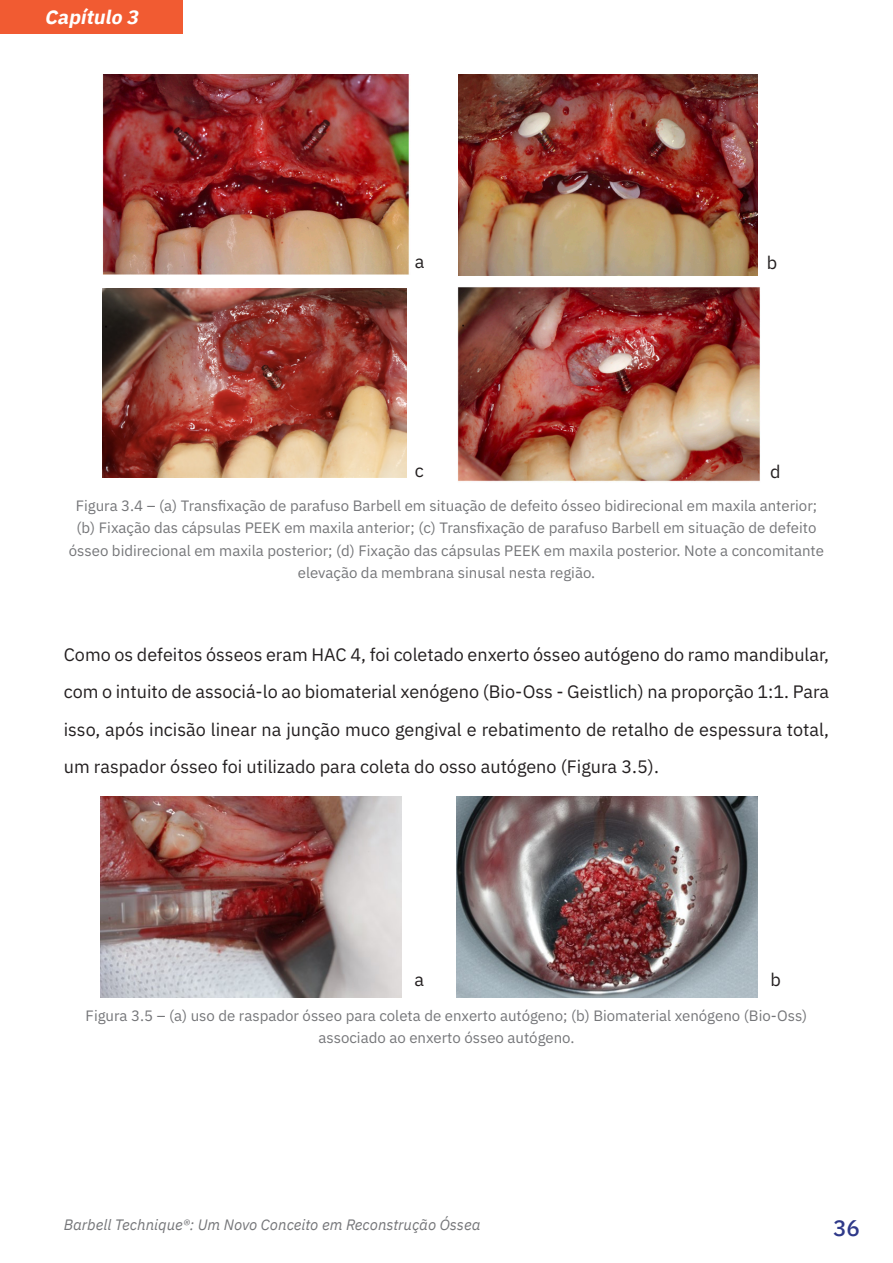
<style>
.page{position:relative;width:893px;height:1263px;background:#fff}
.page>*{position:absolute;margin:0;border:0;box-sizing:border-box;transform-origin:0 0}
.t1{font:500 22.5px "IBM Plex Sans";color:#2f3989}
.t2{font:italic 700 19.5px "IBM Plex Sans";color:#fff}
.t3{font:18px/37.5px "IBM Plex Sans";color:#231f20;text-align:justify}
.t4{font:15px/22.5px "IBM Plex Sans";color:#757679;text-align:center}
.t5{font:italic 15px "IBM Plex Sans";color:#757679}
</style>
<div class="page">
<div style="left:0;top:0;width:183px;height:34px;background:#f15b32"></div>
<img style="left:102px;top:289px;width:304px;height:189px">
<img style="left:102px;top:74px;width:307px;height:201px">
<img style="left:458px;top:74px;width:300px;height:201px">
<img style="left:457px;top:287px;width:303px;height:195px">
<img style="left:100px;top:796px;width:301px;height:201px">
<img style="left:456px;top:796px;width:301px;height:201px">
<h2 class="t2" style="left:45px;top:1px;width:100px">Capítulo 3</h2>
<p class="t3" style="left:415px;top:241px;width:11px">a</p>
<p class="t3" style="left:767px;top:243px;width:12px">b</p>
<p class="t3" style="left:415px;top:450px;width:11px">c</p>
<p class="t3" style="left:770px;top:451px;width:12px">d</p>
<p class="t4" style="left:69px;top:493px;width:757px">Figura 3.4 – (a) Transfixação de parafuso Barbell em situação de defeito ósseo bidirecional em maxila anterior; (b) Fixação das cápsulas PEEK em maxila anterior; (c) Transfixação de parafuso Barbell em situação de defeito ósseo bidirecional em maxila posterior; (d) Fixação das cápsulas PEEK em maxila posterior. Note a concomitante elevação da membrana sinusal nesta região.</p>
<p class="t3" style="left:64px;top:634px;width:767px">Como os defeitos ósseos eram HAC 4, foi coletado enxerto ósseo autógeno do ramo mandibular, com o intuito de associá-lo ao biomaterial xenógeno (Bio-Oss - Geistlich) na proporção 1:1. Para isso, após incisão linear na junção muco gengival e rebatimento de retalho de espessura total, um raspador ósseo foi utilizado para coleta do osso autógeno (Figura 3.5).</p>
<p class="t3" style="left:414px;top:959px;width:11px">a</p>
<p class="t3" style="left:770px;top:959px;width:12px">b</p>
<p class="t4" style="left:86px;top:1003px;width:723px">Figura 3.5 – (a) uso de raspador ósseo para coleta de enxerto autógeno; (b) Biomaterial xenógeno (Bio-Oss) associado ao enxerto ósseo autógeno.</p>
<p class="t5" style="left:64px;top:1213px;width:418px">Barbell Technique®: Um Novo Conceito em Reconstrução Óssea</p>
<p class="t1" style="left:833px;top:1210px;width:28px">36</p>
</div>
